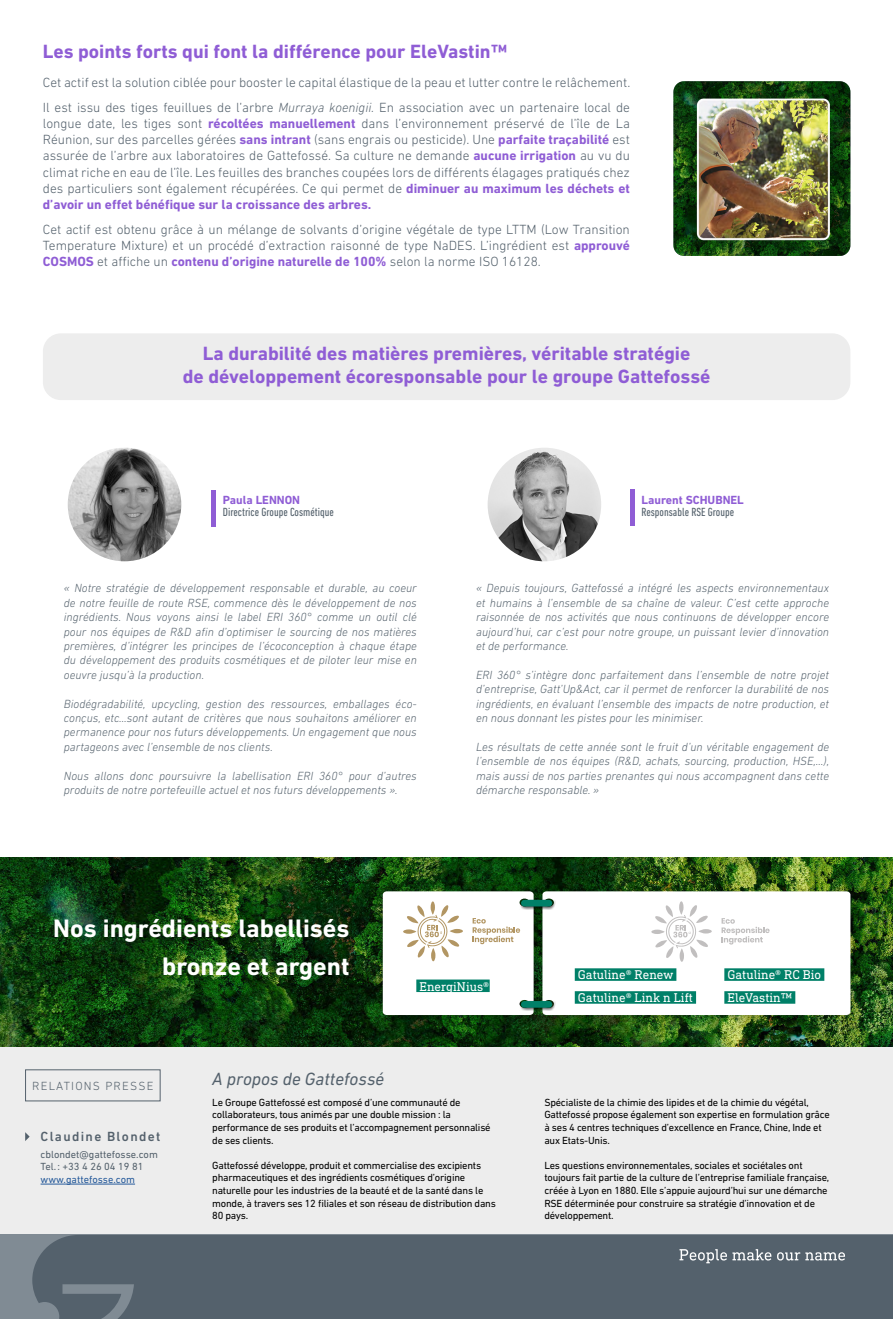
<style>
.page{position:relative;width:893px;height:1319px;background:#fff}
.page>*{position:absolute;margin:0;border:0;box-sizing:border-box;transform-origin:0 0}
.t1{font:700 25.8px/37.7px "DIN Next LT Pro";color:#fff;text-align:right}
.t2{font:700 19.5px/23.4px "DIN Next LT Pro";color:#8f5dd5;text-align:center}
.t3{font:italic 18px "DIN Next LT Pro";color:#54616c}
.t4{font:300 13.5px/16.2px "DIN Next LT Pro";color:#54616c;text-align:justify}
.t5{font:500 13.5px "DIN Next LT Pro";letter-spacing:.1em;color:#54616c}
.t6{font:12.9px/22.8px "DIN Next Slab Pro";color:#fff}
.t7{font:italic 300 12px/14.4px "DIN Next LT Pro";color:#54616c;text-align:justify}
.t8{font:condensed 12px "DIN Next LT Pro";color:#54616c}
.t9{font:700 12px "DIN Next LT Pro";color:#8f5dd5}
.t10{font:300 12px "DIN Next LT Pro";letter-spacing:.1em;color:#54616c}
.t11{font:10.5px/12.6px "DIN Next LT Pro";letter-spacing:-.02em;color:#000}
.t12{font:10.5px/12.6px "DIN Next LT Pro";color:#54616c}
.t13{font:10.5px "DIN Next LT Pro";color:#275b9b}
.s1{font-style:italic}
.s2{font-weight:700;color:#8f5dd5}
</style>
<div class="page">
<img style="left:0;top:857px;width:893px;height:190px">
<div style="left:43px;top:333px;width:807px;height:67px;background:#ededed;border-radius:18px"></div>
<hr style="left:630px;top:489px;width:4px;height:37px;background:#8f5dd5">
<div style="left:211px;top:490px;width:5px;height:36px;background:#8f5dd5"></div>
<img style="left:66px;top:445px;width:117px;height:118px;border-radius:59px">
<div style="left:64px;top:444px;width:121px;height:121px;border:4px solid #fff;border-radius:50%"></div>
<img style="left:486px;top:445px;width:117px;height:118px;border-radius:59px">
<div style="left:484px;top:444px;width:121px;height:121px;border:4px solid #fff;border-radius:50%"></div>
<div style="left:0;top:1047px;width:893px;height:187px;background:#ededed"></div>
<hr style="left:41px;top:1183px;width:94px;height:1px;background:#275b9b">
<svg style="left:25px;top:1132px;width:5px;height:8px"></svg>
<div style="left:25px;top:1069px;width:136px;height:32px;border:1px solid #54616c"></div>
<div style="left:536px;top:884px;width:320px;height:136px;background:#000;opacity:.2"></div>
<div style="left:376px;top:885px;width:163px;height:135px;background:#000;opacity:.2"></div>
<svg style="left:383px;top:891px;width:151px;height:123px"></svg>
<svg style="left:542px;top:891px;width:308px;height:123px"></svg>
<div style="left:575px;top:968px;width:101px;height:12px;background:#008068"></div>
<div style="left:575px;top:991px;width:121px;height:12px;background:#008068"></div>
<div style="left:724px;top:968px;width:100px;height:12px;background:#008068"></div>
<div style="left:724px;top:991px;width:71px;height:12px;background:#008068"></div>
<div style="left:416px;top:979px;width:74px;height:12px;background:#008068"></div>
<div style="left:519px;top:999px;width:36px;height:11px;background:#000;opacity:.75"></div>
<div style="left:521px;top:1000px;width:31px;height:7px;background:#008068;border-radius:3px"></div>
<div style="left:519px;top:898px;width:36px;height:11px;background:#000;opacity:.75"></div>
<div style="left:521px;top:899px;width:31px;height:7px;background:#008068;border-radius:3px"></div>
<svg style="left:0;top:1234px;width:893px;height:84px;background:#57646e"></svg>
<svg style="left:679px;top:1248px;width:166px;height:14px;background:#7b858e"></svg>
<img style="left:673px;top:81px;width:177px;height:175px">
<h2 class="t2" style="left:43px;top:40px;width:466px">Les points forts qui font la différence pour EleVastin™</h2>
<p class="t4" style="left:43px;top:70px;width:589px;line-height:24.8px">Cet actif est la solution ciblée pour booster le capital élastique de la peau et lutter contre le relâchement.<br>Il est issu des tiges feuillues de l’arbre <span class="s1">Murraya koenigii.</span> En association avec un partenaire local de</p>
<p class="t4" style="left:43px;top:115px;width:589px">longue date, les tiges sont <span class="s2">récoltées manuellement</span> dans l’environnement préservé de l’île de La Réunion, sur des parcelles gérées <span class="s2">sans intrant</span> (sans engrais ou pesticide). Une <span class="s2">parfaite traçabilité</span> est assurée de l’arbre aux laboratoires de Gattefossé. Sa culture ne demande <span class="s2">aucune irrigation</span> au vu du climat riche en eau de l’île. Les feuilles des branches coupées lors de différents élagages pratiqués chez des particuliers sont également récupérées. Ce qui permet de <span class="s2">diminuer au maximum les déchets et d’avoir un effet bénéfique sur la croissance des arbres.</span></p>
<p class="t4" style="left:43px;top:221px;width:589px">Cet actif est obtenu grâce à un mélange de solvants d’origine végétale de type LTTM (Low Transition Temperature Mixture) et un procédé d’extraction raisonné de type NaDES. L’ingrédient est <span class="s2">approuvé COSMOS</span> et affiche un <span class="s2">contenu d’origine naturelle de 100%</span> selon la norme ISO 16128.</p>
<h2 class="t2" style="left:183px;top:341px;width:529px">La durabilité des matières premières, véritable stratégie<br>de développement écoresponsable pour le groupe Gattefossé</h2>
<p class="t9" style="left:223px;top:493px;width:79px">Paula LENNON</p>
<p class="t8" style="left:223px;top:505px;width:112px">Directrice Groupe Cosmétique</p>
<p class="t7" style="left:64px;top:581px;width:355px">« Notre stratégie de développement responsable et durable, au coeur de notre feuille de route RSE, commence dès le développement de nos ingrédients. Nous voyons ainsi le label ERI 360° comme un outil clé pour nos équipes de R&amp;D afin d’optimiser le sourcing de nos matières premières, d’intégrer les principes de l’écoconception à chaque étape du développement des produits cosmétiques et de piloter leur mise en oeuvre jusqu’à la production.</p>
<p class="t7" style="left:64px;top:696px;width:354px">Biodégradabilité, upcycling, gestion des ressources, emballages éco&shy;conçus, etc…sont autant de critères que nous souhaitons améliorer en permanence pour nos futurs développements. Un engagement que nous partageons avec l’ensemble de nos clients.</p>
<p class="t7" style="left:64px;top:768px;width:354px">Nous allons donc poursuivre la labellisation ERI 360° pour d’autres produits de notre portefeuille actuel et nos futurs développements ».</p>
<p class="t9" style="left:641px;top:492px;width:104px">Laurent SCHUBNEL</p>
<p class="t8" style="left:641px;top:505px;width:94px">Responsable RSE Groupe</p>
<p class="t7" style="left:476px;top:581px;width:355px">« Depuis toujours, Gattefossé a intégré les aspects environnementaux et humains à l’ensemble de sa chaîne de valeur. C’est cette approche raisonnée de nos activités que nous continuons de développer encore aujourd’hui, car c’est pour notre groupe, un puissant levier d’innovation et de performance.</p>
<p class="t7" style="left:476px;top:667px;width:354px">ERI 360° s’intègre donc parfaitement dans l’ensemble de notre projet d’entreprise, Gatt’Up&amp;Act, car il permet de renforcer la durabilité de nos ingrédients, en évaluant l’ensemble des impacts de notre production, et en nous donnant les pistes pour les minimiser.</p>
<p class="t7" style="left:476px;top:739px;width:355px">Les résultats de cette année sont le fruit d’un véritable engagement de l’ensemble de nos équipes (R&amp;D, achats, sourcing, production, HSE,…), mais aussi de nos parties prenantes qui nous accompagnent dans cette démarche responsable. »</p>
<h1 class="t1" style="left:53px;top:909px;width:298px">Nos ingrédients labellisés bronze et argent</h1>
<p class="t10" style="left:32px;top:1078px;width:123px">RELATIONS PRESSE</p>
<h3 class="t3" style="left:212px;top:1067px;width:173px">A propos de Gattefossé</h3>
<p class="t6" style="left:419px;top:974px;width:71px">EnergiNius®</p>
<p class="t5" style="left:41px;top:1128px;width:121px">Claudine Blondet</p>
<p class="t12" style="left:41px;top:1147px;width:119px">cblondet@gattefosse.com<br>Tel.: +33 4 26 04 19 81</p>
<p class="t13" style="left:41px;top:1173px;width:96px">www.gattefosse.com</p>
<p class="t11" style="left:212px;top:1095px;width:280px">Le Groupe Gattefossé est composé d’une communauté de collaborateurs, tous animés par une double mission : la performance de ses produits et l’accompagnement personnalisé de ses clients.</p>
<p class="t11" style="left:212px;top:1158px;width:285px">Gattefossé développe, produit et commercialise des excipients pharmaceutiques et des ingrédients cosmétiques d’origine naturelle pour les industries de la beauté et de la santé dans le monde, à travers ses 12 filiales et son réseau de distribution dans 80 pays.</p>
<p class="t6" style="left:578px;top:963px;width:117px">Gatuline® Renew<br>Gatuline® Link n Lift</p>
<p class="t6" style="left:727px;top:963px;width:95px">Gatuline® RC Bio<br>EleVastin™</p>
<p class="t11" style="left:544px;top:1095px;width:287px">Spécialiste de la chimie des lipides et de la chimie du végétal, Gattefossé propose également son expertise en formulation grâce à ses 4 centres techniques d’excellence en France, Chine, Inde et aux Etats-Unis.</p>
<p class="t11" style="left:544px;top:1158px;width:287px">Les questions environnementales, sociales et sociétales ont toujours fait partie de la culture de l’entreprise familiale française, créée à Lyon en 1880. Elle s’appuie aujourd’hui sur une démarche RSE déterminée pour construire sa stratégie d’innovation et de développement.</p>
</div>
